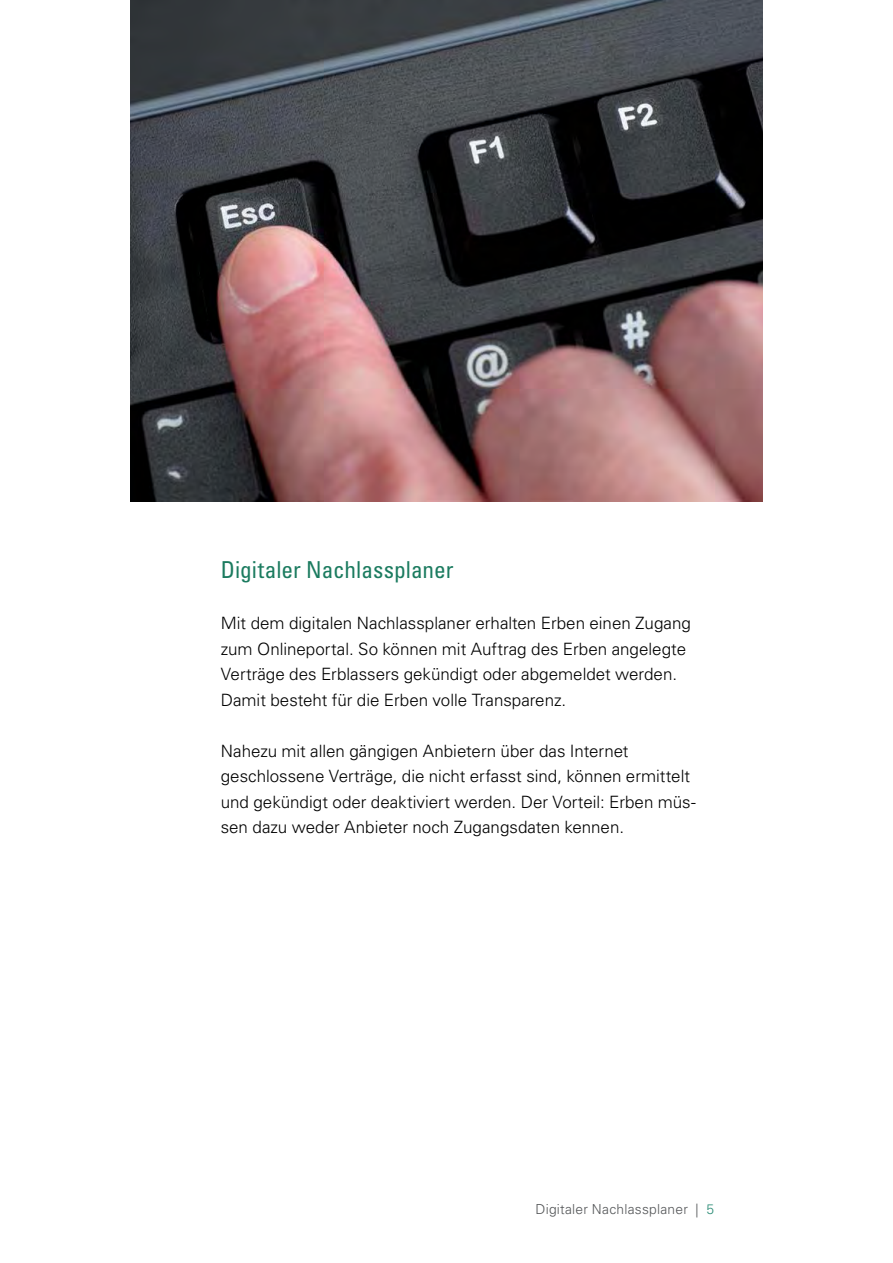
<style>
.page{position:relative;width:893px;height:1263px;background:#fff}
.page>*{position:absolute;margin:0;border:0;box-sizing:border-box;transform-origin:0 0}
.t1{font:condensed 23.4px "Univers LT Std";color:#1b7b5f}
.t2{font:300 16.95px/25.5px "Univers LT Std";color:#000}
.t3{font:300 13.8px "Univers LT Std";letter-spacing:.02em;color:#545658}
.s1{color:#318f7a}
</style>
<div class="page">
<img style="left:131px;top:0;width:631px;height:501px">
<h1 class="t1" style="left:221px;top:561px;width:234px">Digitaler Nachlassplaner</h1>
<p class="t2" style="left:221px;top:612px;width:472px">Mit dem digitalen Nachlassplaner erhalten Erben einen Zugang zum Onlineportal. So können mit Auftrag des Erben angelegte Verträge des Erblassers gekündigt oder abgemeldet werden.<br>Damit besteht für die Erben volle Transparenz.</p>
<p class="t2" style="left:221px;top:739px;width:477px">Nahezu mit allen gängigen Anbietern über das Internet geschlossene Verträge, die nicht erfasst sind, können ermittelt und gekündigt oder deaktiviert werden. Der Vorteil: Erben müs&shy;sen dazu weder Anbieter noch Zugangsdaten kennen.</p>
<p class="t3" style="left:535px;top:1203px;width:180px">Digitaler Nachlassplaner | <span class="s1">5</span></p>
</div>
